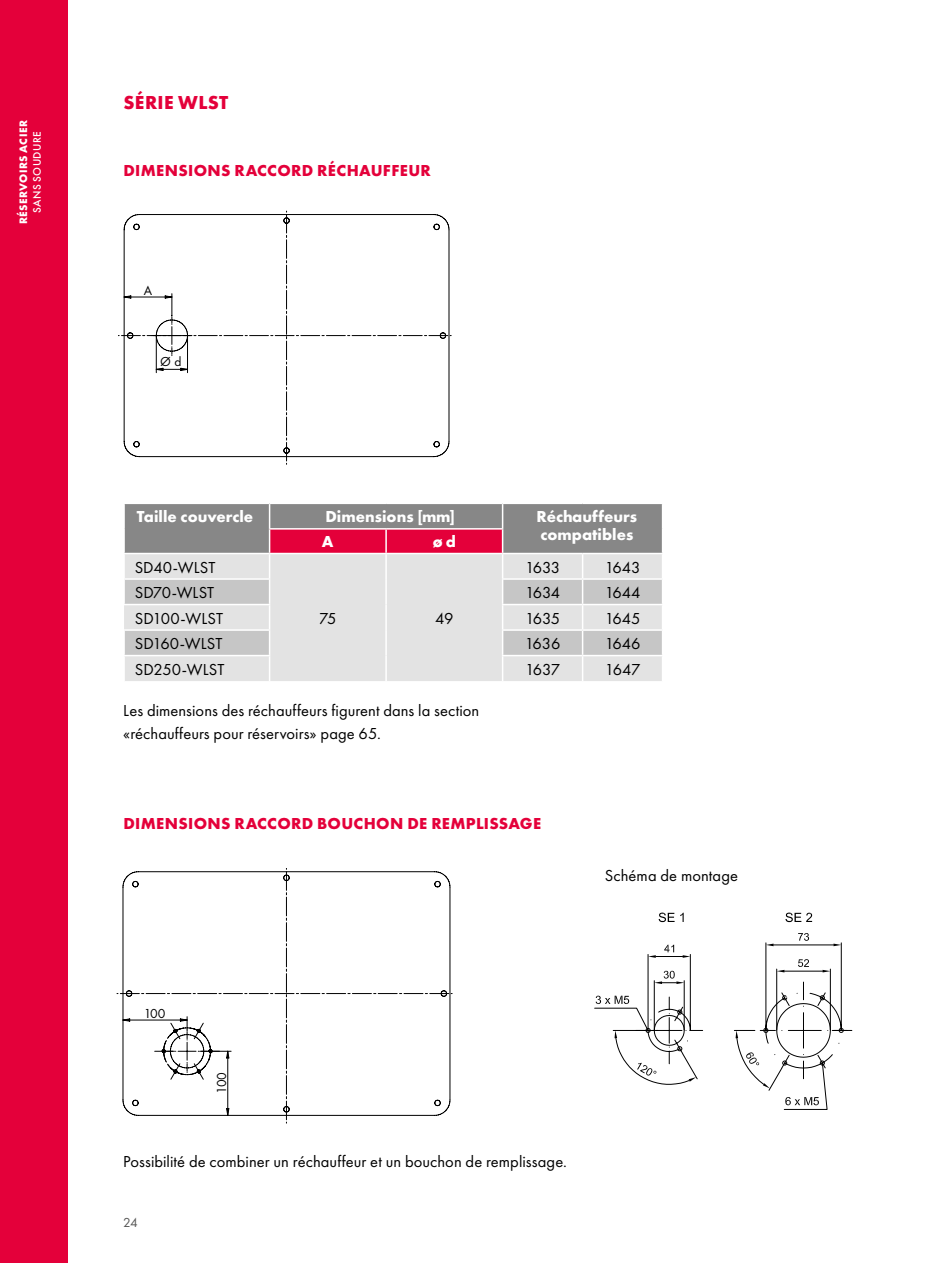
<style>
.page{position:relative;width:944px;height:1263px;background:#fff}
.page>*{position:absolute;margin:0;border:0;box-sizing:border-box;transform-origin:0 0}
.t1{font:700 19.5px "Futura PT";letter-spacing:.02em;color:#e4003a}
.t2{font:16.5px/22.5px "Futura PT";letter-spacing:.005em;color:#000}
.t3{font:700 16.5px "Futura PT";letter-spacing:.02em;color:#e4003a}
.t4{font:700 16.5px/18px "Futura PT";color:#fff}
.t5{font:13.5px "Function";letter-spacing:-.03em;color:#000}
.t6{font:13.5px "Futura PT";color:#575756}
.t7{font:700 11.25px "Futura PT";letter-spacing:.035em;color:#fff}
.t8{font:500 11.25px "Futura PT";letter-spacing:.03em;color:#fff}
</style>
<div class="page">
<div style="left:0;top:0;width:68px;height:1263px;background:#e4003a"></div>
<svg style="left:124px;top:503px;width:539px;height:178px;background:#ccbfc3"></svg>
<svg style="left:594px;top:933px;width:259px;height:177px"></svg>
<svg style="left:785px;top:912px;width:27px;height:10px"></svg>
<svg style="left:659px;top:912px;width:25px;height:10px"></svg>
<svg style="left:118px;top:211px;width:333px;height:253px"></svg>
<hr style="left:156px;top:369px;width:32px;height:1px;background:#000">
<svg style="left:117px;top:868px;width:335px;height:255px"></svg>
<svg style="left:123px;top:1018px;width:7px;height:2px"></svg>
<hr style="left:123px;top:1020px;width:64px;height:1px;background:#000">
<svg style="left:162px;top:1018px;width:69px;height:62px"></svg>
<svg style="left:226px;top:1108px;width:3px;height:8px"></svg>
<hr style="left:227px;top:1051px;width:1px;height:64px;background:#000">
<p class="t7" style="left:16px;top:224px;width:105px;rotate:-90deg">RÉSERVOIRS ACIER</p>
<p class="t8" style="left:30px;top:213px;width:83px;rotate:-90deg">SANS SOUDURE</p>
<p class="t1" style="left:123px;top:90px;width:107px">SÉRIE WLST</p>
<p class="t3" style="left:123px;top:160px;width:309px">DIMENSIONS RACCORD RÉCHAUFFEUR</p>
<p class="t5" style="left:144px;top:283px;width:10px">A</p>
<p class="t5" style="left:160px;top:354px;width:23px">Ø d</p>
<p class="t4" style="left:137px;top:507px;width:118px">Taille couvercle</p>
<p class="t4" style="left:326px;top:507px;width:131px">Dimensions [mm]</p>
<p class="t4" style="left:536px;top:507px;width:102px">Réchauffeurs compatibles</p>
<p class="t4" style="left:322px;top:532px;width:13px">A</p>
<p class="t4" style="left:433px;top:532px;width:25px">ø d</p>
<p class="t2" style="left:135px;top:556px;width:82px">SD40-WLST</p>
<p class="t2" style="left:525px;top:556px;width:37px">1633</p>
<p class="t2" style="left:605px;top:556px;width:37px">1643</p>
<p class="t2" style="left:135px;top:581px;width:81px">SD70-WLST</p>
<p class="t2" style="left:525px;top:581px;width:37px">1634</p>
<p class="t2" style="left:605px;top:581px;width:37px">1644</p>
<p class="t2" style="left:135px;top:607px;width:90px">SD100-WLST</p>
<p class="t2" style="left:525px;top:607px;width:37px">1635</p>
<p class="t2" style="left:605px;top:607px;width:37px">1645</p>
<p class="t2" style="left:135px;top:632px;width:89px">SD160-WLST</p>
<p class="t2" style="left:525px;top:632px;width:37px">1636</p>
<p class="t2" style="left:605px;top:632px;width:37px">1646</p>
<p class="t2" style="left:135px;top:658px;width:91px">SD250-WLST</p>
<p class="t2" style="left:525px;top:658px;width:37px">1637</p>
<p class="t2" style="left:605px;top:658px;width:37px">1647</p>
<p class="t2" style="left:319px;top:607px;width:19px">75</p>
<p class="t2" style="left:435px;top:607px;width:20px">49</p>
<p class="t2" style="left:123px;top:699px;width:357px">Les dimensions des réchauffeurs figurent dans la section «réchauffeurs pour réservoirs» page 65.</p>
<p class="t3" style="left:123px;top:813px;width:419px">DIMENSIONS RACCORD BOUCHON DE REMPLISSAGE</p>
<p class="t2" style="left:605px;top:864px;width:135px">Schéma de montage</p>
<p class="t5" style="left:144px;top:1006px;width:23px">100</p>
<p class="t5" style="left:214px;top:1094px;width:24px;rotate:-90deg">100</p>
<p class="t2" style="left:123px;top:1150px;width:445px">Possibilité de combiner un réchauffeur et un bouchon de remplissage.</p>
<p class="t6" style="left:123px;top:1214px;width:16px">24</p>
</div>
